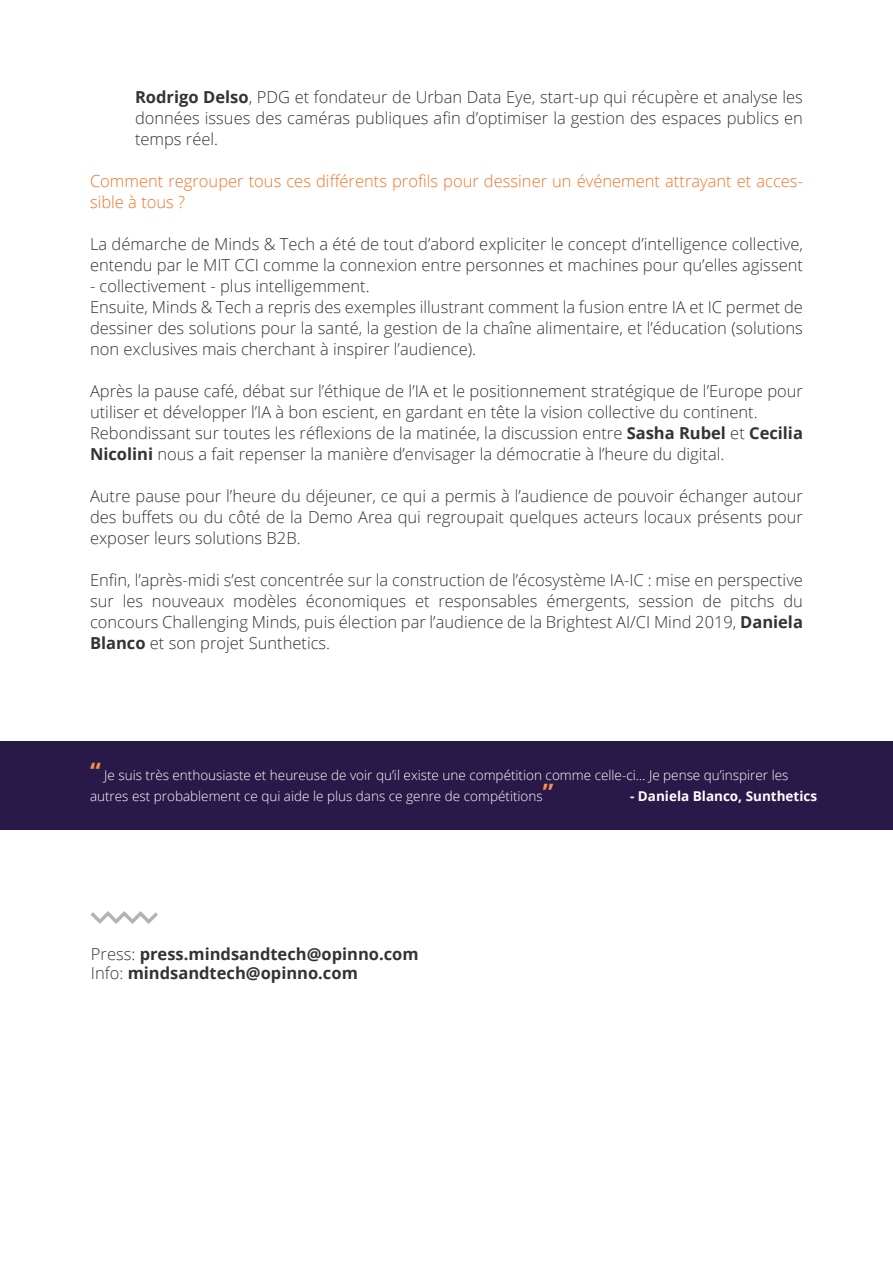
<style>
.page{position:relative;width:893px;height:1263px;background:#fff}
.page>*{position:absolute;margin:0;border:0;box-sizing:border-box;transform-origin:0 0}
.t1{font:300 16.5px/21px "Open Sans";color:#333;text-align:justify}
.PARRAFO{font:300 16.5px/21px "Open Sans";color:#f37323}
.t2{font:700 16.5px "Open Sans";color:#333}
.PARRAFO-2{font:300 13.5px/21px "Open Sans";color:#fff}
.PARRAFO-3{font:700 13.5px "Open Sans";color:#fff}
.s1{font-weight:700}
.s2{font-weight:700;font-size:24px;color:#f58f4f}
.s3{font-weight:300}
</style>
<div class="page">
<div style="left:0;top:741px;width:892px;height:89px;background:#291949"></div>
<svg style="left:91px;top:911px;width:67px;height:13px"></svg>
<p class="t1" style="left:135px;top:86px;width:669px"><span class="s1">Rodrigo Delso</span>, PDG et fondateur de Urban Data Eye, start-up qui récupère et analyse les données issues des caméras publiques afin d’optimiser la gestion des espaces publics en temps réel.</p>
<p class="PARRAFO" style="left:90px;top:170px;width:714px">Comment regrouper tous ces différents profils pour dessiner un événement attrayant et acces&shy;sible à tous ?</p>
<p class="t1" style="left:90px;top:233px;width:714px">La démarche de Minds &amp; Tech a été de tout d’abord expliciter le concept d’intelligence collective, entendu par le MIT CCI comme la connexion entre personnes et machines pour qu’elles agissent</p>
<p class="t1" style="left:90px;top:275px;width:281px">- collectivement - plus intelligemment.</p>
<p class="t1" style="left:90px;top:296px;width:714px">Ensuite, Minds &amp; Tech a repris des exemples illustrant comment la fusion entre IA et IC permet de dessiner des solutions pour la santé, la gestion de la chaîne alimentaire, et l’éducation (solutions non exclusives mais cherchant à inspirer l’audience).</p>
<p class="t1" style="left:90px;top:380px;width:714px">Après la pause café, débat sur l’éthique de l’IA et le positionnement stratégique de l’Europe pour utiliser et développer l’IA à bon escient, en gardant en tête la vision collective du continent.</p>
<p class="t1" style="left:90px;top:422px;width:714px">Rebondissant sur toutes les réflexions de la matinée, la discussion entre <span class="s1">Sasha Rubel</span> et <span class="s1">Cecilia<br>Nicolini</span> nous a fait repenser la manière d’envisager la démocratie à l’heure du digital.</p>
<p class="t1" style="left:90px;top:485px;width:714px">Autre pause pour l’heure du déjeuner, ce qui a permis à l’audience de pouvoir échanger autour des buffets ou du côté de la Demo Area qui regroupait quelques acteurs locaux présents pour exposer leurs solutions B2B.</p>
<p class="t1" style="left:90px;top:569px;width:714px">Enfin, l’après-midi s’est concentrée sur la construction de l’écosystème IA-IC : mise en perspective sur les nouveaux modèles économiques et responsables émergents, session de pitchs du concours Challenging Minds, puis élection par l’audience de la Brightest AI/CI Mind 2019, <span class="s1">Daniela Blanco</span> et son projet Sunthetics.</p>
<p class="PARRAFO-2" style="left:90px;top:764px;width:700px"><span class="s2">“</span> Je suis très enthousiaste et heureuse de voir qu’il existe une compétition comme celle-ci… Je pense qu’inspirer les autres est probablement ce qui aide le plus dans ce genre de compétitions<span class="s2">”</span></p>
<p class="PARRAFO-3" style="left:630px;top:786px;width:189px">- Daniela Blanco, Sunthetics</p>
<p class="t2" style="left:91px;top:942px;width:329px"><span class="s3">Press:</span> press.mindsandtech@opinno.com</p>
<p class="t2" style="left:91px;top:961px;width:268px"><span class="s3">Info:</span> mindsandtech@opinno.com</p>
</div>
